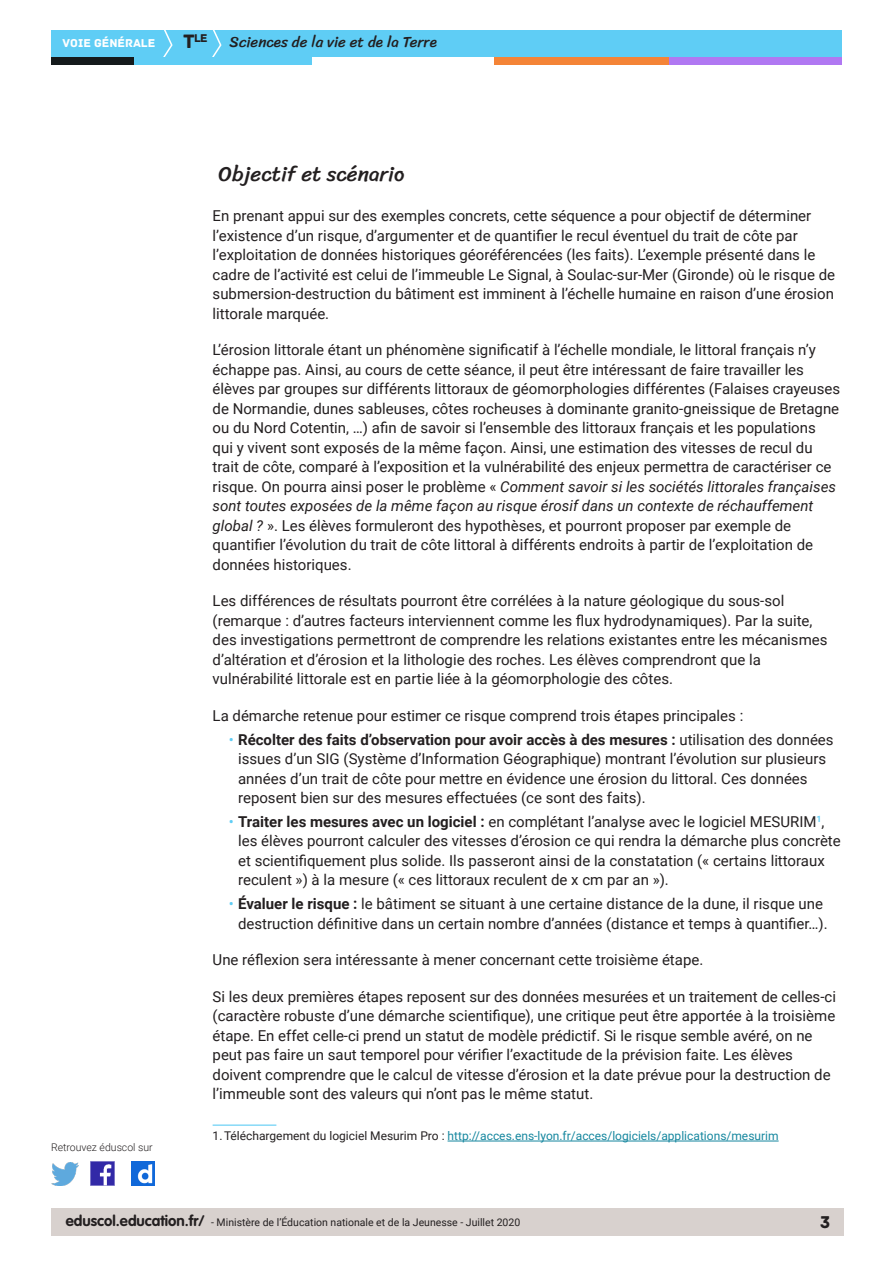
<style>
.page{position:relative;width:893px;height:1263px;background:#fff}
.page>*{position:absolute;margin:0;border:0;box-sizing:border-box;transform-origin:0 0}
._02_titre_1{font:21px "Sriracha";color:#231f20}
.t1{font:18px "Archive";color:#231f20}
.Texte_courant{font:15px/19.5px "Roboto";color:#231f20}
.t2{font:15px "Sriracha";color:#231f20}
._11_note_bas_de_page{font:12px "Roboto";color:#16879f}
.t3{font:12px "Archive";color:#fff}
.t4{font:11.85px "Archive";color:#231f20}
.t5{font:10.5px "Roboto";color:#231f20}
.t6{font:300 10.5px "Roboto";color:#231f20}
.s1{font-size:20.4px}
.s2{font-style:italic}
.s3{color:#5fcdf5}
.s4{font-weight:700}
.s5{color:#231f20}
.s6{font-family:"VAG Rounded Std";font-weight:700;font-size:15px}
</style>
<div class="page">
<div style="left:51px;top:1209px;width:792px;height:27px;background:#d8d1ce"></div>
<div style="left:51px;top:30px;width:791px;height:27px;background:#5fcdf5"></div>
<svg style="left:163px;top:30px;width:10px;height:27px"></svg>
<svg style="left:212px;top:30px;width:10px;height:27px"></svg>
<div style="left:133px;top:57px;width:179px;height:8px;background:#5fcdf5"></div>
<div style="left:51px;top:57px;width:82px;height:8px;background:#141a1c"></div>
<div style="left:667px;top:57px;width:175px;height:8px;background:#b078f2"></div>
<div style="left:494px;top:57px;width:175px;height:8px;background:#f48437"></div>
<img style="left:91px;top:1162px;width:23px;height:23px">
<img style="left:51px;top:1163px;width:28px;height:22px">
<img style="left:132px;top:1162px;width:22px;height:23px">
<hr style="left:213px;top:1124px;width:63px;height:2px;background:#5fcdf5">
<hr style="left:448px;top:1141px;width:331px;height:1px;background:#16879f">
<p class="t4" style="left:183px;top:31px;width:26px"><span class="s1">T</span>le</p>
<p class="t3" style="left:63px;top:36px;width:94px">VOIE GÉNÉRALE</p>
<p class="t2" style="left:230px;top:33px;width:209px">Sciences de la vie et de la Terre</p>
<p class="t6" style="left:51px;top:1140px;width:103px">Retrouvez éduscol sur</p>
<p class="_02_titre_1" style="left:219px;top:161px;width:187px">Objectif et scénario</p>
<p class="Texte_courant" style="left:213px;top:206px;width:624px">En prenant appui sur des exemples concrets, cette séquence a pour objectif de déterminer l’existence d’un risque, d’argumenter et de quantifier le recul éventuel du trait de côte par l’exploitation de données historiques géoréférencées (les faits). L’exemple présenté dans le cadre de l’activité est celui de l’immeuble Le Signal, à Soulac-sur-Mer (Gironde) où le risque de submersion-destruction du bâtiment est imminent à l’échelle humaine en raison d’une érosion littorale marquée.</p>
<p class="Texte_courant" style="left:213px;top:340px;width:629px">L’érosion littorale étant un phénomène significatif à l’échelle mondiale, le littoral français n’y échappe pas. Ainsi, au cours de cette séance, il peut être intéressant de faire travailler les élèves par groupes sur différents littoraux de géomorphologies différentes (Falaises crayeuses de Normandie, dunes sableuses, côtes rocheuses à dominante granito-gneissique de Bretagne ou du Nord Cotentin, …) afin de savoir si l’ensemble des littoraux français et les populations<br>qui y vivent sont exposés de la même façon. Ainsi, une estimation des vitesses de recul du trait de côte, comparé à l’exposition et la vulnérabilité des enjeux permettra de caractériser ce risque. On pourra ainsi poser le problème « <span class="s2">Comment savoir si les sociétés littorales françaises sont toutes exposées de la même façon au risque érosif dans un contexte de réchauffement global ?</span> ». Les élèves formuleront des hypothèses, et pourront proposer par exemple de quantifier l’évolution du trait de côte littoral à différents endroits à partir de l’exploitation de données historiques.</p>
<p class="Texte_courant" style="left:213px;top:591px;width:616px">Les différences de résultats pourront être corrélées à la nature géologique du sous-sol (remarque : d’autres facteurs interviennent comme les flux hydrodynamiques). Par la suite, des investigations permettront de comprendre les relations existantes entre les mécanismes d’altération et d’érosion et la lithologie des roches. Les élèves comprendront que la vulnérabilité littorale est en partie liée à la géomorphologie des côtes.</p>
<p class="Texte_courant" style="left:213px;top:705px;width:532px">La démarche retenue pour estimer ce risque comprend trois étapes principales :</p>
<p class="Texte_courant" style="left:238px;top:729px;width:597px;text-indent:-9px"><span class="s3">•</span> <span class="s4">Récolter des faits d’observation pour avoir accès à des mesures :</span> utilisation des données issues d’un SIG (Système d’Information Géographique) montrant l’évolution sur plusieurs années d’un trait de côte pour mettre en évidence une érosion du littoral. Ces données reposent bien sur des mesures effectuées (ce sont des faits).</p>
<p class="Texte_courant" style="left:238px;top:811px;width:604px;text-indent:-9px"><span class="s3">•</span> <span class="s4">Traiter les mesures avec un logiciel :</span> en complétant l’analyse avec le logiciel MESURIM<sup>1</sup>, les élèves pourront calculer des vitesses d’érosion ce qui rendra la démarche plus concrète et scientifiquement plus solide. Ils passeront ainsi de la constatation (« certains littoraux reculent ») à la mesure (« ces littoraux reculent de x cm par an »).</p>
<p class="Texte_courant" style="left:238px;top:893px;width:591px;text-indent:-9px"><span class="s3">•</span> <span class="s4">Évaluer le risque :</span> le bâtiment se situant à une certaine distance de la dune, il risque une destruction définitive dans un certain nombre d’années (distance et temps à quantifier…).</p>
<p class="Texte_courant" style="left:213px;top:949px;width:492px">Une réflexion sera intéressante à mener concernant cette troisième étape.</p>
<p class="Texte_courant" style="left:213px;top:986px;width:625px">Si les deux premières étapes reposent sur des données mesurées et un traitement de celles-ci (caractère robuste d’une démarche scientifique), une critique peut être apportée à la troisième étape. En effet celle-ci prend un statut de modèle prédictif. Si le risque semble avéré, on ne peut pas faire un saut temporel pour vérifier l’exactitude de la prévision faite. Les élèves doivent comprendre que le calcul de vitesse d’érosion et la date prévue pour la destruction de l’immeuble sont des valeurs qui n’ont pas le même statut.</p>
<p class="_11_note_bas_de_page" style="left:213px;top:1127px;width:567px"><span class="s5">1. Téléchargement du logiciel Mesurim Pro :</span> http://acces.ens-lyon.fr/acces/logiciels/applications/mesurim</p>
<p class="t5" style="left:66px;top:1215px;width:456px"><span class="s6">eduscol.education.fr/</span> - Ministère de l’Éducation nationale et de la Jeunesse - Juillet 2020</p>
<p class="t1" style="left:820px;top:1211px;width:12px">3</p>
</div>
